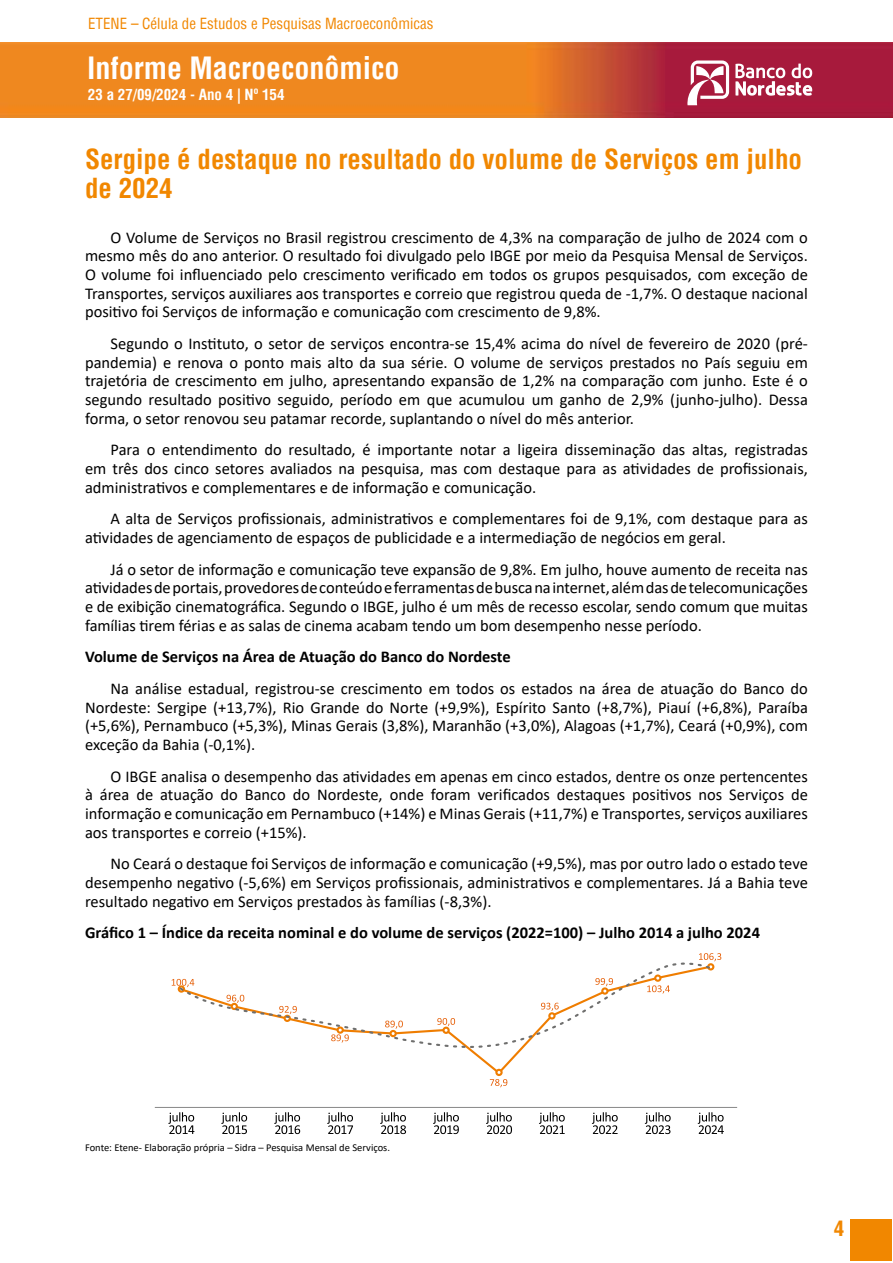
<style>
.page{position:relative;width:893px;height:1263px;background:#fff}
.page>*{position:absolute;margin:0;border:0;box-sizing:border-box;transform-origin:0 0}
.t1{font:700 condensed 30px "Helvetica";color:#fff}
.t2{font:700 condensed 27px/29.1px "Helvetica";color:#f18700}
.t3{font:700 condensed 21px "Helvetica";color:#f18700}
.t4{font:16.5px/18.8px "Calibri";color:#000;text-align:justify}
.t5{font:700 16.5px "Calibri";color:#000}
.t6{font:condensed 15px "Helvetica";color:#f18700}
.t7{font:700 condensed 15px "Helvetica";color:#fff}
.t8{font:10.5px "Calibri";color:#000}
</style>
<div class="page">
<img style="left:0;top:43px;width:893px;height:75px">
<svg style="left:686px;top:61px;width:43px;height:44px"></svg>
<svg style="left:735px;top:64px;width:77px;height:32px"></svg>
<div style="left:850px;top:1219px;width:42px;height:41px;background:#f18700"></div>
<hr style="left:155px;top:1107px;width:582px;height:1px;background:#878787">
<svg style="left:171px;top:979px;width:7px;height:11px"></svg>
<svg style="left:489px;top:1070px;width:19px;height:18px"></svg>
<div style="left:495px;top:1069px;width:8px;height:7px;border:2px solid #ef7d00;border-radius:50%"></div>
<svg style="left:699px;top:953px;width:23px;height:16px"></svg>
<div style="left:707px;top:963px;width:7px;height:7px;border:2px solid #ef7d00;border-radius:50%"></div>
<svg style="left:178px;top:962px;width:535px;height:86px"></svg>
<svg style="left:168px;top:1112px;width:26px;height:22px"></svg>
<svg style="left:698px;top:1112px;width:26px;height:22px"></svg>
<svg style="left:221px;top:1112px;width:26px;height:22px"></svg>
<svg style="left:327px;top:1112px;width:26px;height:22px"></svg>
<svg style="left:274px;top:1112px;width:26px;height:22px"></svg>
<svg style="left:433px;top:1112px;width:26px;height:22px"></svg>
<svg style="left:380px;top:1112px;width:26px;height:22px"></svg>
<svg style="left:486px;top:1112px;width:26px;height:22px"></svg>
<svg style="left:539px;top:1112px;width:26px;height:22px"></svg>
<svg style="left:592px;top:1112px;width:26px;height:22px"></svg>
<svg style="left:645px;top:1112px;width:26px;height:22px"></svg>
<p class="t6" style="left:88px;top:14px;width:347px">ETENE – Célula de Estudos e Pesquisas Macroeconômicas</p>
<h1 class="t1" style="left:87px;top:48px;width:314px">Informe Macroeconômico</h1>
<p class="t7" style="left:88px;top:85px;width:198px">23 a 27/09/2024 - Ano 4 | Nº 154</p>
<h2 class="t2" style="left:85px;top:145px;width:718px">Sergipe é destaque no resultado do volume de Serviços em julho de 2024</h2>
<p class="t4" style="left:85px;top:227px;width:724px;text-indent:26px">O Volume de Serviços no Brasil registrou crescimento de 4,3% na comparação de julho de 2024 com o mesmo mês do ano anterior. O resultado foi divulgado pelo IBGE por meio da Pesquisa Mensal de Serviços.<br>O volume foi influenciado pelo crescimento verificado em todos os grupos pesquisados, com exceção de Transportes, serviços auxiliares aos transportes e correio que registrou queda de -1,7%. O destaque nacional positivo foi Serviços de informação e comunicação com crescimento de 9,8%.</p>
<p class="t4" style="left:85px;top:334px;width:724px;text-indent:26px">Segundo o Instituto, o setor de serviços encontra-se 15,4% acima do nível de fevereiro de 2020 (pré&shy;pandemia) e renova o ponto mais alto da sua série. O volume de serviços prestados no País seguiu em trajetória de crescimento em julho, apresentando expansão de 1,2% na comparação com junho. Este é o segundo resultado positivo seguido, período em que acumulou um ganho de 2,9% (junho-julho). Dessa forma, o setor renovou seu patamar recorde, suplantando o nível do mês anterior.</p>
<p class="t4" style="left:85px;top:440px;width:724px;text-indent:26px">Para o entendimento do resultado, é importante notar a ligeira disseminação das altas, registradas em três dos cinco setores avaliados na pesquisa, mas com destaque para as atividades de profissionais, administrativos e complementares e de informação e comunicação.</p>
<p class="t4" style="left:85px;top:509px;width:724px;text-indent:26px">A alta de Serviços profissionais, administrativos e complementares foi de 9,1%, com destaque para as atividades de agenciamento de espaços de publicidade e a intermediação de negócios em geral.</p>
<p class="t4" style="left:85px;top:559px;width:724px;text-indent:26px">Já o setor de informação e comunicação teve expansão de 9,8%. Em julho, houve aumento de receita nas atividades de portais, provedores de conteúdo e ferramentas de busca na internet, além das de telecomunicações e de exibição cinematográfica. Segundo o IBGE, julho é um mês de recesso escolar, sendo comum que muitas famílias tirem férias e as salas de cinema acabam tendo um bom desempenho nesse período.</p>
<p class="t5" style="left:85px;top:645px;width:427px">Volume de Serviços na Área de Atuação do Banco do Nordeste</p>
<p class="t4" style="left:85px;top:679px;width:724px;text-indent:26px">Na análise estadual, registrou-se crescimento em todos os estados na área de atuação do Banco do Nordeste: Sergipe (+13,7%), Rio Grande do Norte (+9,9%), Espírito Santo (+8,7%), Piauí (+6,8%), Paraíba (+5,6%), Pernambuco (+5,3%), Minas Gerais (3,8%), Maranhão (+3,0%), Alagoas (+1,7%), Ceará (+0,9%), com exceção da Bahia (-0,1%).</p>
<p class="t4" style="left:85px;top:766px;width:724px;text-indent:26px">O IBGE analisa o desempenho das atividades em apenas em cinco estados, dentre os onze pertencentes à área de atuação do Banco do Nordeste, onde foram verificados destaques positivos nos Serviços de informação e comunicação em Pernambuco (+14%) e Minas Gerais (+11,7%) e Transportes, serviços auxiliares aos transportes e correio (+15%).</p>
<p class="t4" style="left:85px;top:854px;width:724px;text-indent:26px">No Ceará o destaque foi Serviços de informação e comunicação (+9,5%), mas por outro lado o estado teve desempenho negativo (-5,6%) em Serviços profissionais, administrativos e complementares. Já a Bahia teve resultado negativo em Serviços prestados às famílias (-8,3%).</p>
<p class="t5" style="left:85px;top:921px;width:676px">Gráfico 1 – Índice da receita nominal e do volume de serviços (2022=100) – Julho 2014 a julho 2024</p>
<p class="t8" style="left:85px;top:1140px;width:306px">Fonte: Etene- Elaboração própria – Sidra – Pesquisa Mensal de Serviços.</p>
<p class="t3" style="left:834px;top:1214px;width:12px">4</p>
</div>
